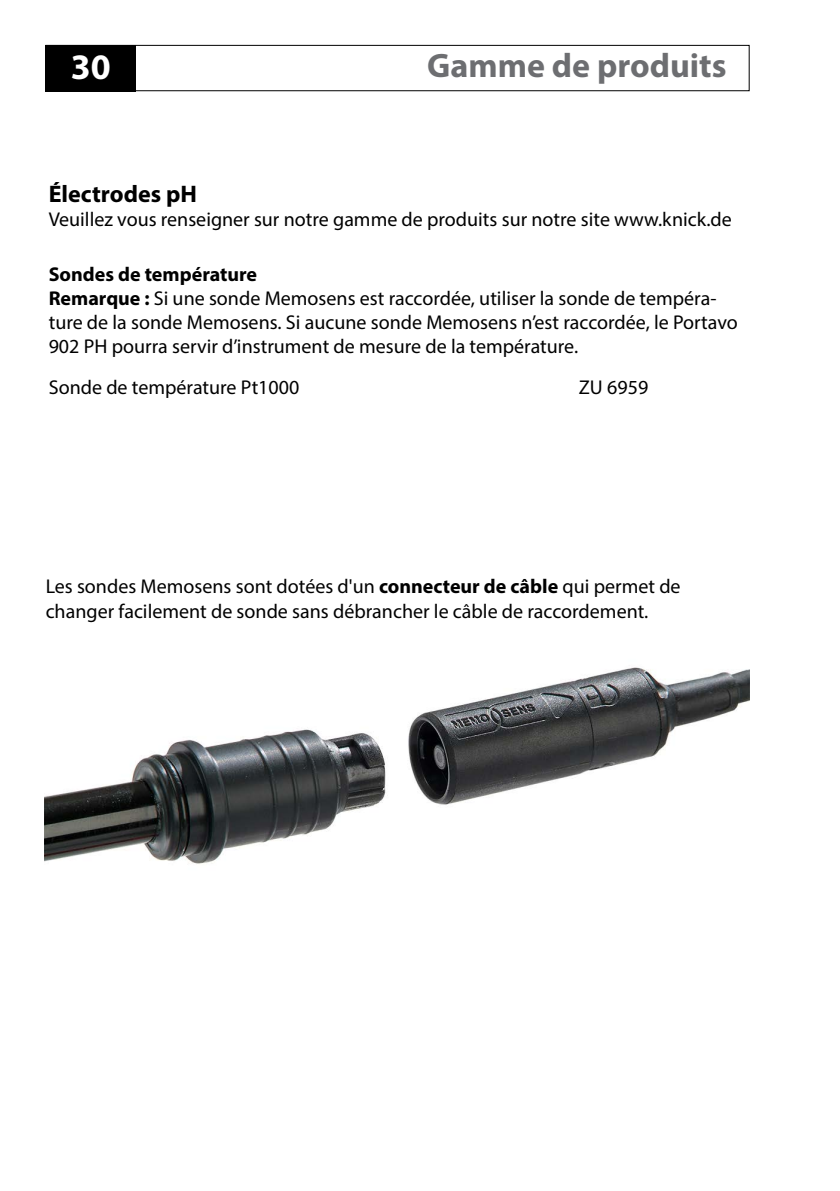
<style>
.page{position:relative;width:840px;height:1191px;background:#fff}
.page>*{position:absolute;margin:0;border:0;box-sizing:border-box;transform-origin:0 0}
.t1{font:700 36px "Myriad Pro";color:#fff}
.t2{font:700 34px "Myriad Pro";color:#6d6e71}
.t3{font:700 24px "Myriad Pro";color:#000}
.t4{font:20px/24px "Myriad Pro";color:#000}
.s1{font-weight:700}
</style>
<div class="page">
<img style="left:44px;top:667px;width:705px;height:197px">
<div style="left:45px;top:45px;width:704px;height:46px;border:1px solid #000"></div>
<div style="left:45px;top:45px;width:91px;height:46px;background:#000"></div>
<h1 class="t1" style="left:71px;top:44px;width:41px">30</h1>
<h2 class="t2" style="left:427px;top:43px;width:301px">Gamme de produits</h2>
<p class="t3" style="left:49px;top:178px;width:150px">Électrodes pH</p>
<p class="t4" style="left:49px;top:207px;width:684px">Veuillez vous renseigner sur notre gamme de produits sur notre site www.knick.de</p>
<p class="t4" style="left:49px;top:262px;width:690px"><span class="s1">Sondes de température<br>Remarque :</span> Si une sonde Memosens est raccordée, utiliser la sonde de tempéra&shy;ture de la sonde Memosens. Si aucune sonde Memosens n’est raccordée, le Portavo 902 PH pourra servir d’instrument de mesure de la température.</p>
<p class="t4" style="left:49px;top:375px;width:252px">Sonde de température Pt1000</p>
<p class="t4" style="left:578px;top:375px;width:71px">ZU 6959</p>
<p class="t4" style="left:46px;top:574px;width:636px">Les sondes Memosens sont dotées d'un <span class="s1">connecteur de câble</span> qui permet de changer facilement de sonde sans débrancher le câble de raccordement.</p>
</div>
